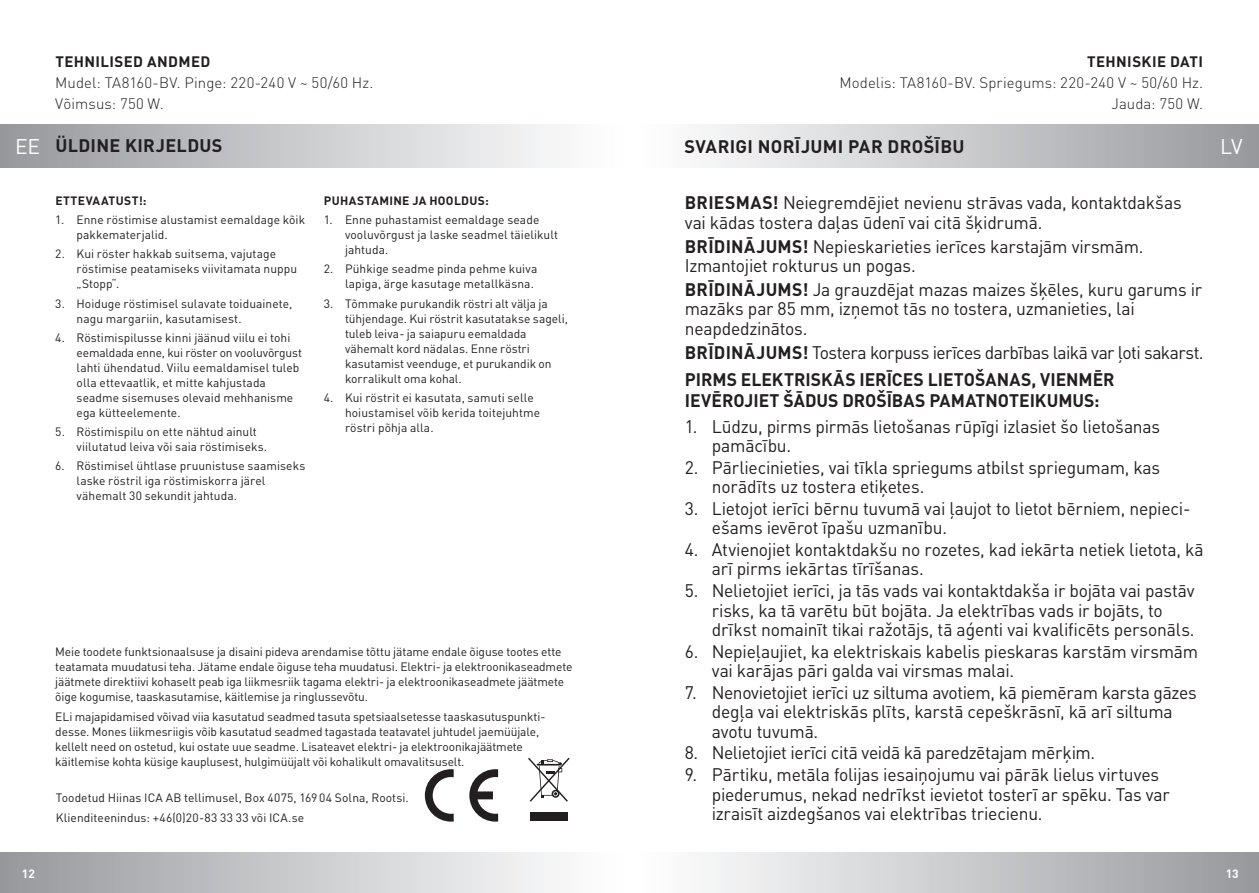
<style>
.page{position:relative;width:1259px;height:893px;background:#fff}
.page>*{position:absolute;margin:0;border:0;box-sizing:border-box;transform-origin:0 0}
.t1{font:21px "DIN Pro";color:#fff}
.t2{font:18px/19.5px "DIN Pro";letter-spacing:-.015em;color:#231f20}
.t3{font:700 18px/27.3px "DIN Pro";letter-spacing:.005em;color:#231f20}
.t4{font:300 15px/21px "DIN Pro";letter-spacing:.01em;color:#231f20;text-align:right}
.t5{font:700 15px "DIN Pro";letter-spacing:.025em;color:#231f20}
.t6{font:12px/15px "DIN Pro";color:#231f20}
.t7{font:700 12px "DIN Pro";letter-spacing:.03em;color:#231f20}
.t8{font:700 12px "DIN Pro";color:#fff}
.s1{font-weight:400;font-size:21px;color:#fff}
.s2{font-weight:700}
.s3{font-weight:400}
</style>
<div class="page">
<div style="left:629px;top:852px;width:630px;height:41px;background:linear-gradient(to right,#fff,#989a9e)"></div>
<div style="left:629px;top:125px;width:630px;height:42px;background:linear-gradient(to right,#fff,#989a9e)"></div>
<div style="left:0;top:852px;width:629px;height:41px;background:linear-gradient(to right,#98999d,#fff)"></div>
<div style="left:0;top:125px;width:629px;height:42px;background:linear-gradient(to right,#98999e,#fff)"></div>
<svg style="left:425px;top:769px;width:29px;height:53px"></svg>
<svg style="left:469px;top:769px;width:29px;height:53px"></svg>
<div style="left:530px;top:812px;width:37px;height:8px;background:#231f20"></div>
<svg style="left:528px;top:757px;width:42px;height:45px"></svg>
<p class="t5" style="left:55px;top:51px;width:157px">TEHNILISED ANDMED</p>
<p class="t4" style="left:55px;top:71px;width:320px;text-align:left">Mudel: TA8160-BV. Pinge: 220-240 V ~ 50/60 Hz.<br>Võimsus: 750 W.</p>
<p class="t5" style="left:1087px;top:51px;width:117px">TEHNISKIE DATI</p>
<p class="t4" style="left:839px;top:71px;width:365px">Modelis: TA8160-BV. Spriegums: 220-240 V ~ 50/60 Hz.<br>Jauda: 750 W.</p>
<h2 class="t3" style="left:15px;top:132px;width:209px"><span class="s1">EE</span> ÜLDINE KIRJELDUS</h2>
<h2 class="t3" style="left:684px;top:132px;width:282px">SVARIGI NORĪJUMI PAR DROŠĪBU</h2>
<h1 class="t1" style="left:1220px;top:132px;width:24px">LV</h1>
<p class="t7" style="left:55px;top:192px;width:93px">ETTEVAATUST!:</p>
<p class="t6" style="left:77px;top:212px;width:230px;text-indent:-21px">1. Enne röstimise alustamist eemaldage kõik pakkematerjalid.</p>
<p class="t6" style="left:77px;top:246px;width:222px;text-indent:-21px">2. Kui röster hakkab suitsema, vajutage röstimise peatamiseks viivitamata nuppu „Stopp“.</p>
<p class="t6" style="left:77px;top:295px;width:217px;text-indent:-21px">3. Hoiduge röstimisel sulavate toiduainete, nagu margariin, kasutamisest.</p>
<p class="t6" style="left:77px;top:329px;width:227px;text-indent:-21px">4. Röstimispilusse kinni jäänud viilu ei tohi eemaldada enne, kui röster on vooluvõrgust lahti ühendatud. Viilu eemaldamisel tuleb olla ettevaatlik, et mitte kahjustada seadme sisemuses olevaid mehhanisme ega kütteelemente.</p>
<p class="t6" style="left:77px;top:424px;width:192px;text-indent:-21px">5. Röstimispilu on ette nähtud ainult viilutatud leiva või saia röstimiseks.</p>
<p class="t6" style="left:77px;top:458px;width:230px;text-indent:-21px">6. Röstimisel ühtlase pruunistuse saamiseks laske röstril iga röstimiskorra järel vähemalt 30 sekundit jahtuda.</p>
<p class="t7" style="left:324px;top:192px;width:166px">PUHASTAMINE JA HOOLDUS:</p>
<p class="t6" style="left:345px;top:212px;width:214px;text-indent:-21px">1. Enne puhastamist eemaldage seade vooluvõrgust ja laske seadmel täielikult jahtuda.</p>
<p class="t6" style="left:324px;top:261px;width:215px;text-align:right">2. Pühkige seadme pinda pehme kuiva lapiga, ärge kasutage metallkäsna.</p>
<p class="t6" style="left:345px;top:295px;width:224px;text-indent:-21px">3. Tõmmake purukandik röstri alt välja ja tühjendage. Kui röstrit kasutatakse sageli, tuleb leiva- ja saiapuru eemaldada vähemalt kord nädalas. Enne röstri kasutamist veenduge, et purukandik on korralikult oma kohal.</p>
<p class="t6" style="left:345px;top:389px;width:196px;text-indent:-21px">4. Kui röstrit ei kasutata, samuti selle hoiustamisel võib kerida toitejuhtme röstri põhja alla.</p>
<p class="t8" style="left:22px;top:865px;width:15px">12</p>
<p class="t6" style="left:55px;top:644px;width:519px">Meie toodete funktsionaalsuse ja disaini pideva arendamise tõttu jätame endale õiguse tootes ette teatamata muudatusi teha. Jätame endale õiguse teha muudatusi. Elektri- ja elektroonikaseadmete jäätmete direktiivi kohaselt peab iga liikmesriik tagama elektri- ja elektroonikaseadmete jäätmete õige kogumise, taaskasutamise, käitlemise ja ringlussevõtu.</p>
<p class="t6" style="left:55px;top:708px;width:492px">ELi majapidamised võivad viia kasutatud seadmed tasuta spetsiaalsetesse taaskasutuspunkti&shy;desse. Mones liikmesriigis võib kasutatud seadmed tagastada teatavatel juhtudel jaemüüjale, kellelt need on ostetud, kui ostate uue seadme. Lisateavet elektri- ja elektroonikajäätmete käitlemise kohta küsige kauplusest, hulgimüüjalt või kohalikult omavalitsuselt.</p>
<p class="t6" style="left:56px;top:788px;width:354px;line-height:19.2px">Toodetud Hiinas ICA AB tellimusel, Box 4075, 169 04 Solna, Rootsi.<br>Klienditeenindus: +46(0)20-83 33 33 või ICA.se</p>
<h2 class="t2" style="left:685px;top:192px;width:498px"><span class="s2">BRIESMAS!</span> Neiegremdējiet nevienu strāvas vada, kontaktdakšas vai kādas tostera daļas ūdenī vai citā šķidrumā.</h2>
<h2 class="t2" style="left:685px;top:236px;width:460px"><span class="s2">BRĪDINĀJUMS!</span> Nepieskarieties ierīces karstajām virsmām.<br>Izmantojiet rokturus un pogas.</h2>
<h2 class="t2" style="left:685px;top:279px;width:519px"><span class="s2">BRĪDINĀJUMS!</span> Ja grauzdējat mazas maizes šķēles, kuru garums ir mazāks par 85 mm, izņemot tās no tostera, uzmanieties, lai neapdedzinātos.</h2>
<h2 class="t3" style="left:685px;top:338px;width:520px">BRĪDINĀJUMS! <span class="s3">Tostera korpuss ierīces darbības laikā var ļoti sakarst.<br></span>PIRMS ELEKTRISKĀS IERĪCES LIETOŠANAS, VIENMĒR</h2>
<h2 class="t3" style="left:685px;top:386px;width:416px">IEVĒROJIET ŠĀDUS DROŠĪBAS PAMATNOTEIKUMUS:</h2>
<h2 class="t2" style="left:712px;top:416px;width:450px;text-indent:-27px">1. Lūdzu, pirms pirmās lietošanas rūpīgi izlasiet šo lietošanas pamācību.</h2>
<h2 class="t2" style="left:712px;top:457px;width:450px;text-indent:-27px">2. Pārliecinieties, vai tīkla spriegums atbilst spriegumam, kas norādīts uz tostera etiķetes.</h2>
<h2 class="t2" style="left:712px;top:498px;width:480px;text-indent:-27px">3. Lietojot ierīci bērnu tuvumā vai ļaujot to lietot bērniem, nepieci&shy;ešams ievērot īpašu uzmanību.</h2>
<h2 class="t2" style="left:712px;top:539px;width:493px;text-indent:-27px">4. Atvienojiet kontaktdakšu no rozetes, kad iekārta netiek lietota, kā arī pirms iekārtas tīrīšanas.</h2>
<h2 class="t2" style="left:712px;top:580px;width:484px;text-indent:-27px">5. Nelietojiet ierīci, ja tās vads vai kontaktdakša ir bojāta vai pastāv risks, ka tā varētu būt bojāta. Ja elektrības vads ir bojāts, to drīkst nomainīt tikai ražotājs, tā aģenti vai kvalificēts personāls.</h2>
<h2 class="t2" style="left:712px;top:641px;width:488px;text-indent:-27px">6. Nepieļaujiet, ka elektriskais kabelis pieskaras karstām virsmām vai karājas pāri galda vai virsmas malai.</h2>
<h2 class="t2" style="left:712px;top:682px;width:486px;text-indent:-27px">7. Nenovietojiet ierīci uz siltuma avotiem, kā piemēram karsta gāzes degļa vai elektriskās plīts, karstā cepeškrāsnī, kā arī siltuma avotu tuvumā.</h2>
<h2 class="t2" style="left:685px;top:742px;width:412px">8. Nelietojiet ierīci citā veidā kā paredzētajam mērķim.</h2>
<h2 class="t2" style="left:712px;top:764px;width:459px;text-indent:-27px">9. Pārtiku, metāla folijas iesaiņojumu vai pārāk lielus virtuves piederumus, nekad nedrīkst ievietot tosterī ar spēku. Tas var izraisīt aizdegšanos vai elektrības triecienu.</h2>
<p class="t8" style="left:1225px;top:865px;width:15px">13</p>
</div>
